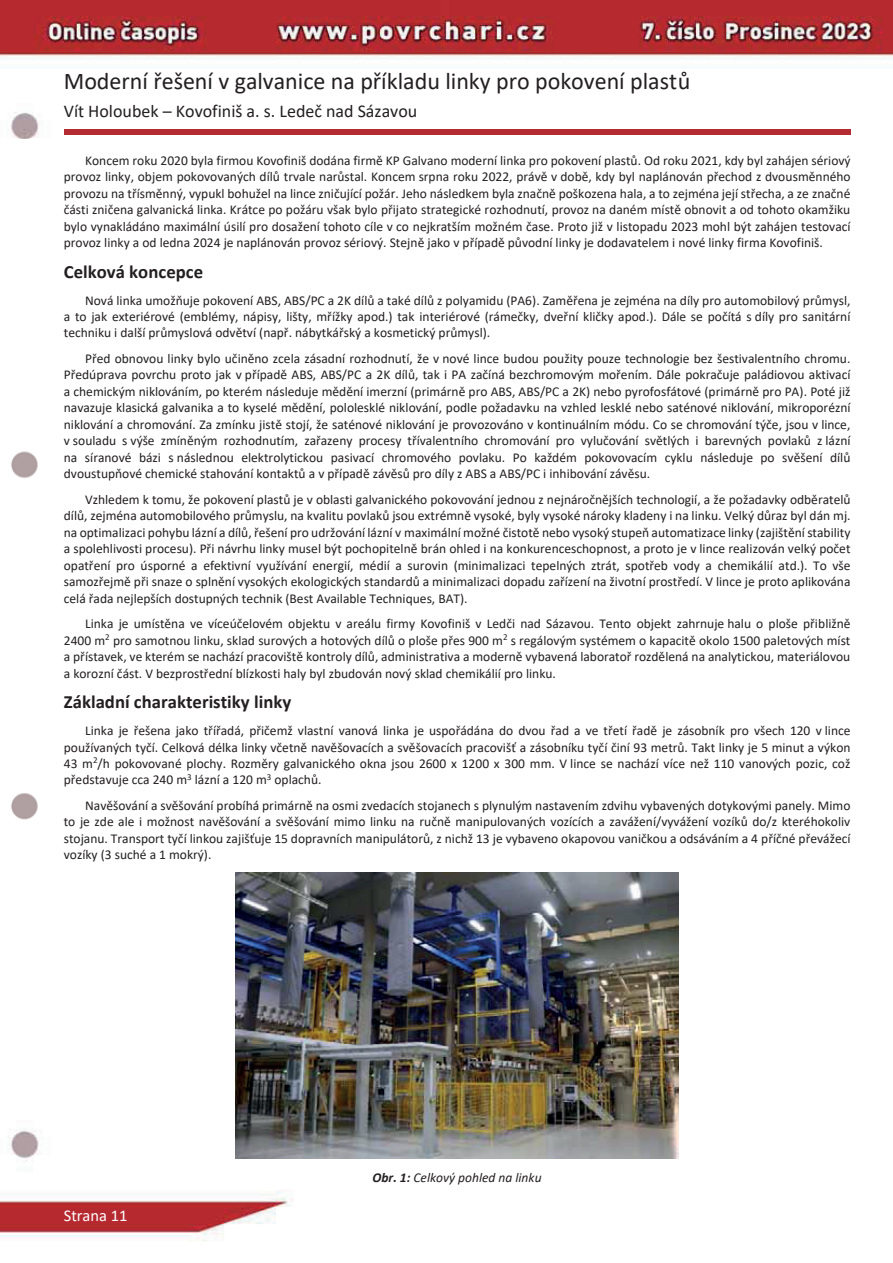
<style>
.page{position:relative;width:893px;height:1263px;background:#fff}
.page>*{position:absolute;margin:0;border:0;box-sizing:border-box;transform-origin:0 0}
.t1{font:24px "Calibri";color:#231f20}
.t2{font:700 18.75px "Calibri";color:#231f20}
.t3{font:18px "Calibri";color:#231f20}
.t4{font:16.5px "Calibri";color:#fff}
.t5{font:13.5px/16.5px "Calibri";color:#231f20;text-align:justify}
.t6{font:italic 13.5px "Calibri";color:#231f20}
.s1{font-weight:700}
</style>
<div class="page">
<img style="left:0;top:0;width:893px;height:1241px">
<div style="left:0;top:279px;width:893px;height:141px;background:#fff"></div>
<div style="left:0;top:560px;width:893px;height:140px;background:#fff"></div>
<div style="left:0;top:840px;width:893px;height:141px;background:#fff"></div>
<div style="left:0;top:981px;width:893px;height:140px;background:#fff"></div>
<img style="left:236px;top:872px;width:443px;height:287px">
<div style="left:64px;top:129px;width:786px;height:6px;background:#b42c31"></div>
<h1 class="t1" style="left:64px;top:64px;width:628px">Moderní řešení v galvanice na příkladu linky pro pokovení plastů</h1>
<h3 class="t3" style="left:64px;top:99px;width:355px">Vít Holoubek – Kovofiniš a. s. Ledeč nad Sázavou</h3>
<p class="t5" style="left:64px;top:152px;width:788px;text-indent:21px">Koncem roku 2020 byla firmou Kovofiniš dodána firmě KP Galvano moderní linka pro pokovení plastů. Od roku 2021, kdy byl zahájen sériový provoz linky, objem pokovovaných dílů trvale narůstal. Koncem srpna roku 2022, právě v době, kdy byl naplánován přechod z dvousměnného provozu na třísměnný, vypukl bohužel na lince zničující požár. Jeho následkem byla značně poškozena hala, a to zejména její střecha, a ze značné části zničena galvanická linka. Krátce po požáru však bylo přijato strategické rozhodnutí, provoz na daném místě obnovit a od tohoto okamžiku bylo vynakládáno maximální úsilí pro dosažení tohoto cíle v co nejkratším možném čase. Proto již v listopadu 2023 mohl být zahájen testovací provoz linky a od ledna 2024 je naplánován provoz sériový. Stejně jako v případě původní linky je dodavatelem i nové linky firma Kovofiniš.</p>
<h2 class="t2" style="left:64px;top:258px;width:141px">Celková koncepce</h2>
<p class="t5" style="left:64px;top:291px;width:788px;text-indent:21px">Nová linka umožňuje pokovení ABS, ABS/PC a 2K dílů a také dílů z polyamidu (PA6). Zaměřena je zejména na díly pro automobilový průmysl, a to jak exteriérové (emblémy, nápisy, lišty, mřížky apod.) tak interiérové (rámečky, dveřní kličky apod.). Dále se počítá s díly pro sanitární techniku i další průmyslová odvětví (např. nábytkářský a kosmetický průmysl).</p>
<p class="t5" style="left:64px;top:350px;width:788px;text-indent:21px">Před obnovou linky bylo učiněno zcela zásadní rozhodnutí, že v nové lince budou použity pouze technologie bez šestivalentního chromu.<br>Předúprava povrchu proto jak v případě ABS, ABS/PC a 2K dílů, tak i PA začíná bezchromovým mořením. Dále pokračuje paládiovou aktivací a chemickým niklováním, po kterém následuje mědění imerzní (primárně pro ABS, ABS/PC a 2K) nebo pyrofosfátové (primárně pro PA). Poté již navazuje klasická galvanika a to kyselé mědění, pololesklé niklování, podle požadavku na vzhled lesklé nebo saténové niklování, mikroporézní niklování a chromování. Za zmínku jistě stojí, že saténové niklování je provozováno v kontinuálním módu. Co se chromování týče, jsou v lince, v souladu s výše zmíněným rozhodnutím, zařazeny procesy třívalentního chromování pro vylučování světlých i barevných povlaků z lázní na síranové bázi s následnou elektrolytickou pasivací chromového povlaku. Po každém pokovovacím cyklu následuje po svěšení dílů dvoustupňové chemické stahování kontaktů a v případě závěsů pro díly z ABS a ABS/PC i inhibování závěsu.</p>
<p class="t5" style="left:64px;top:491px;width:788px;text-indent:21px">Vzhledem k tomu, že pokovení plastů je v oblasti galvanického pokovování jednou z nejnáročnějších technologií, a že požadavky odběratelů dílů, zejména automobilového průmyslu, na kvalitu povlaků jsou extrémně vysoké, byly vysoké nároky kladeny i na linku. Velký důraz byl dán mj. na optimalizaci pohybu lázní a dílů, řešení pro udržování lázní v maximální možné čistotě nebo vysoký stupeň automatizace linky (zajištění stability a spolehlivosti procesu). Při návrhu linky musel být pochopitelně brán ohled i na konkurenceschopnost, a proto je v lince realizován velký počet opatření pro úsporné a efektivní využívání energií, médií a surovin (minimalizaci tepelných ztrát, spotřeb vody a chemikálií atd.). To vše samozřejmě při snaze o splnění vysokých ekologických standardů a minimalizaci dopadu zařízení na životní prostředí. V lince je proto aplikována celá řada nejlepších dostupných technik (Best Available Techniques, BAT).</p>
<p class="t5" style="left:64px;top:615px;width:788px;text-indent:21px">Linka je umístěna ve víceúčelovém objektu v areálu firmy Kovofiniš v Ledči nad Sázavou. Tento objekt zahrnuje halu o ploše přibližně 2400 m<sup>2</sup> pro samotnou linku, sklad surových a hotových dílů o ploše přes 900 m<sup>2</sup> s regálovým systémem o kapacitě okolo 1500 paletových míst a přístavek, ve kterém se nachází pracoviště kontroly dílů, administrativa a moderně vybavená laboratoř rozdělená na analytickou, materiálovou a korozní část. V bezprostřední blízkosti haly byl zbudován nový sklad chemikálií pro linku.</p>
<h2 class="t2" style="left:64px;top:689px;width:229px">Základní charakteristiky linky</h2>
<p class="t5" style="left:64px;top:722px;width:788px;text-indent:21px">Linka je řešena jako třířadá, přičemž vlastní vanová linka je uspořádána do dvou řad a ve třetí řadě je zásobník pro všech 120 v lince používaných tyčí. Celková délka linky včetně navěšovacích a svěšovacích pracovišť a zásobníku tyčí činí 93 metrů. Takt linky je 5 minut a výkon 43 m<sup>2</sup>/h pokovované plochy. Rozměry galvanického okna jsou 2600 x 1200 x 300 mm. V lince se nachází více než 110 vanových pozic, což představuje cca 240 m<sup>3</sup> lázní a 120 m<sup>3</sup> oplachů.</p>
<p class="t5" style="left:64px;top:797px;width:788px;text-indent:21px">Navěšování a svěšování probíhá primárně na osmi zvedacích stojanech s plynulým nastavením zdvihu vybavených dotykovými panely. Mimo to je zde ale i možnost navěšování a svěšování mimo linku na ručně manipulovaných vozících a zavážení/vyvážení vozíků do/z kteréhokoliv stojanu. Transport tyčí linkou zajišťuje 15 dopravních manipulátorů, z nichž 13 je vybaveno okapovou vaničkou a odsáváním a 4 příčné převážecí vozíky (3 suché a 1 mokrý).</p>
<p class="t4" style="left:64px;top:1204px;width:65px">Strana 11</p>
<p class="t6" style="left:372px;top:1168px;width:171px"><span class="s1">Obr. 1:</span> Celkový pohled na linku</p>
</div>
